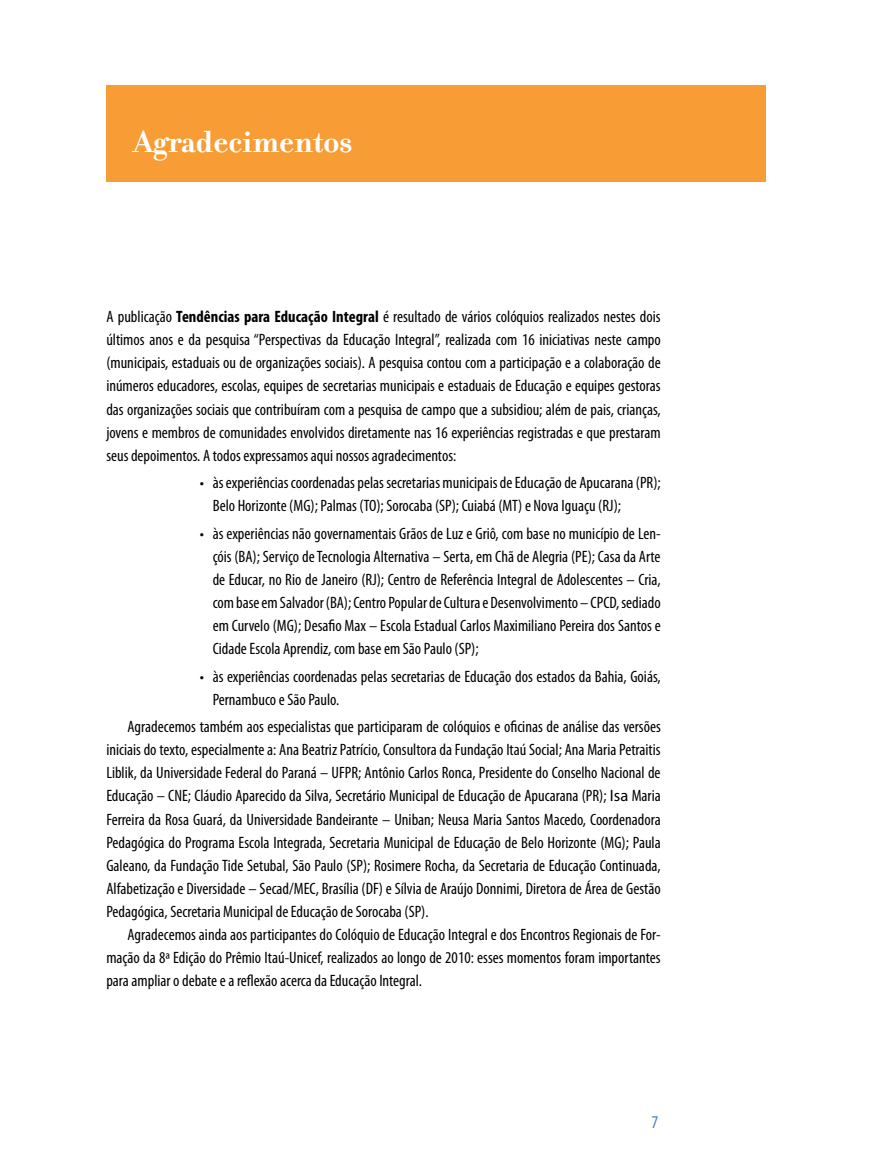
<style>
.page{position:relative;width:872px;height:1170px;background:#fff}
.page>*{position:absolute;margin:0;border:0;box-sizing:border-box;transform-origin:0 0}
.t1{font:700 33px "Filosofia";color:#fff}
.t2{font:condensed 18px "Myriad Pro";color:#4b81be}
.t3{font:condensed 16.5px/23.1px "Myriad Pro";color:#000;text-align:justify}
.s1{font-weight:700}
.s2{font-stretch:normal}
</style>
<div class="page">
<div style="left:106px;top:85px;width:659px;height:96px;background:#f89c36"></div>
<h1 class="t1" style="left:134px;top:122px;width:220px">Agradecimentos</h1>
<p class="t3" style="left:106px;top:305px;width:556px">A publicação <span class="s1">Tendências para Educação Integral</span> é resultado de vários colóquios realizados nestes dois últimos anos e da pesquisa “Perspectivas da Educação Integral”, realizada com 16 iniciativas neste campo (municipais, estaduais ou de organizações sociais). A pesquisa contou com a participação e a colaboração de inúmeros educadores, escolas, equipes de secretarias municipais e estaduais de Educação e equipes gestoras das organizações sociais que contribuíram com a pesquisa de campo que a subsidiou; além de pais, crianças, jovens e membros de comunidades envolvidos diretamente nas 16 experiências registradas e que prestaram seus depoimentos. A todos expressamos aqui nossos agradecimentos:</p>
<p class="t3" style="left:213px;top:471px;width:449px;text-indent:-13px">• às experiências coordenadas pelas secretarias municipais de Educação de Apucarana (PR);<br>Belo Horizonte (MG); Palmas (TO); Sorocaba (SP); Cuiabá (MT) e Nova Iguaçu (RJ);</p>
<p class="t3" style="left:213px;top:522px;width:449px;text-indent:-13px">• às experiências não governamentais Grãos de Luz e Griô, com base no município de Len&shy;çóis (BA); Serviço de Tecnologia Alternativa – Serta, em Chã de Alegria (PE); Casa da Arte de Educar, no Rio de Janeiro (RJ); Centro de Referência Integral de Adolescentes – Cria, com base em Salvador (BA); Centro Popular de Cultura e Desenvolvimento – CPCD, sediado em Curvelo (MG); Desafio Max – Escola Estadual Carlos Maximiliano Pereira dos Santos e Cidade Escola Aprendiz, com base em São Paulo (SP);</p>
<p class="t3" style="left:213px;top:665px;width:449px;text-indent:-13px">• às experiências coordenadas pelas secretarias de Educação dos estados da Bahia, Goiás,<br>Pernambuco e São Paulo.</p>
<p class="t3" style="left:106px;top:715px;width:556px;text-indent:21px">Agradecemos também aos especialistas que participaram de colóquios e oficinas de análise das versões iniciais do texto, especialmente a: Ana Beatriz Patrício, Consultora da Fundação Itaú Social; Ana Maria Petraitis Liblik, da Universidade Federal do Paraná – UFPR; Antônio Carlos Ronca, Presidente do Conselho Nacional de Educação – CNE; Cláudio Aparecido da Silva, Secretário Municipal de Educação de Apucarana (PR); <span class="s2">Isa</span> Maria Ferreira da Rosa Guará, da Universidade Bandeirante – Uniban; Neusa Maria Santos Macedo, Coordenadora Pedagógica do Programa Escola Integrada, Secretaria Municipal de Educação de Belo Horizonte (MG); Paula Galeano, da Fundação Tide Setubal, São Paulo (SP); Rosimere Rocha, da Secretaria de Educação Continuada, Alfabetização e Diversidade – Secad/MEC, Brasília (DF) e Sílvia de Araújo Donnimi, Diretora de Área de Gestão Pedagógica, Secretaria Municipal de Educação de Sorocaba (SP).</p>
<p class="t3" style="left:106px;top:923px;width:556px;text-indent:21px">Agradecemos ainda aos participantes do Colóquio de Educação Integral e dos Encontros Regionais de For&shy;mação da 8ª Edição do Prêmio Itaú-Unicef, realizados ao longo de 2010: esses momentos foram importantes para ampliar o debate e a reflexão acerca da Educação Integral.</p>
<p class="t2" style="left:651px;top:1111px;width:8px">7</p>
</div>
